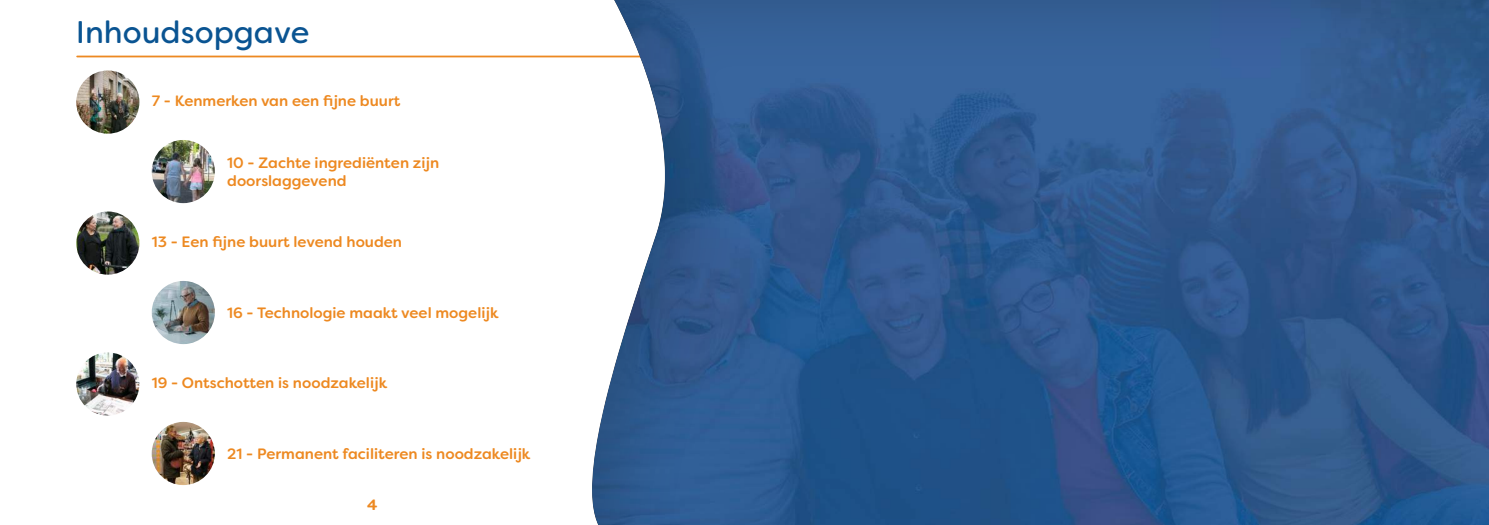
<style>
.page{position:relative;width:1489px;height:525px;background:#fff}
.page>*{position:absolute;margin:0;border:0;box-sizing:border-box;transform-origin:0 0}
.t1{font:31.25px "Filson Soft";color:#0a5492}
.t2{font:500 15px/18.5px "Filson Soft";color:#ed8921}
.t3{font:700 15px "Filson Soft";color:#ed8921}
</style>
<div class="page">
<hr style="left:77px;top:56px;width:1334px;height:1px;background:#ed8921">
<img style="left:76px;top:70px;width:63px;height:64px;border-radius:32px">
<img style="left:76px;top:211px;width:63px;height:63px;border-radius:32px">
<img style="left:76px;top:352px;width:63px;height:63px;border-radius:32px">
<img style="left:152px;top:140px;width:63px;height:63px;border-radius:32px">
<img style="left:152px;top:281px;width:63px;height:63px;border-radius:32px">
<img style="left:152px;top:421px;width:63px;height:64px;border-radius:32px">
<div style="left:581px;top:0;width:907px;height:524px;background:#000;opacity:.18"></div>
<h1 class="t1" style="left:76px;top:12px;width:235px">Inhoudsopgave</h1>
<p class="t2" style="left:152px;top:92px;width:250px">7 - Kenmerken van een fijne buurt</p>
<p class="t2" style="left:227px;top:153px;width:214px">10 - Zachte ingrediënten zijn doorslaggevend</p>
<p class="t2" style="left:152px;top:233px;width:252px">13 - Een fijne buurt levend houden</p>
<p class="t2" style="left:227px;top:303px;width:273px">16 - Technologie maakt veel mogelijk</p>
<p class="t2" style="left:152px;top:374px;width:237px">19 - Ontschotten is noodzakelijk</p>
<p class="t2" style="left:227px;top:444px;width:305px">21 - Permanent faciliteren is noodzakelijk</p>
<p class="t3" style="left:367px;top:495px;width:12px">4</p>
</div>
